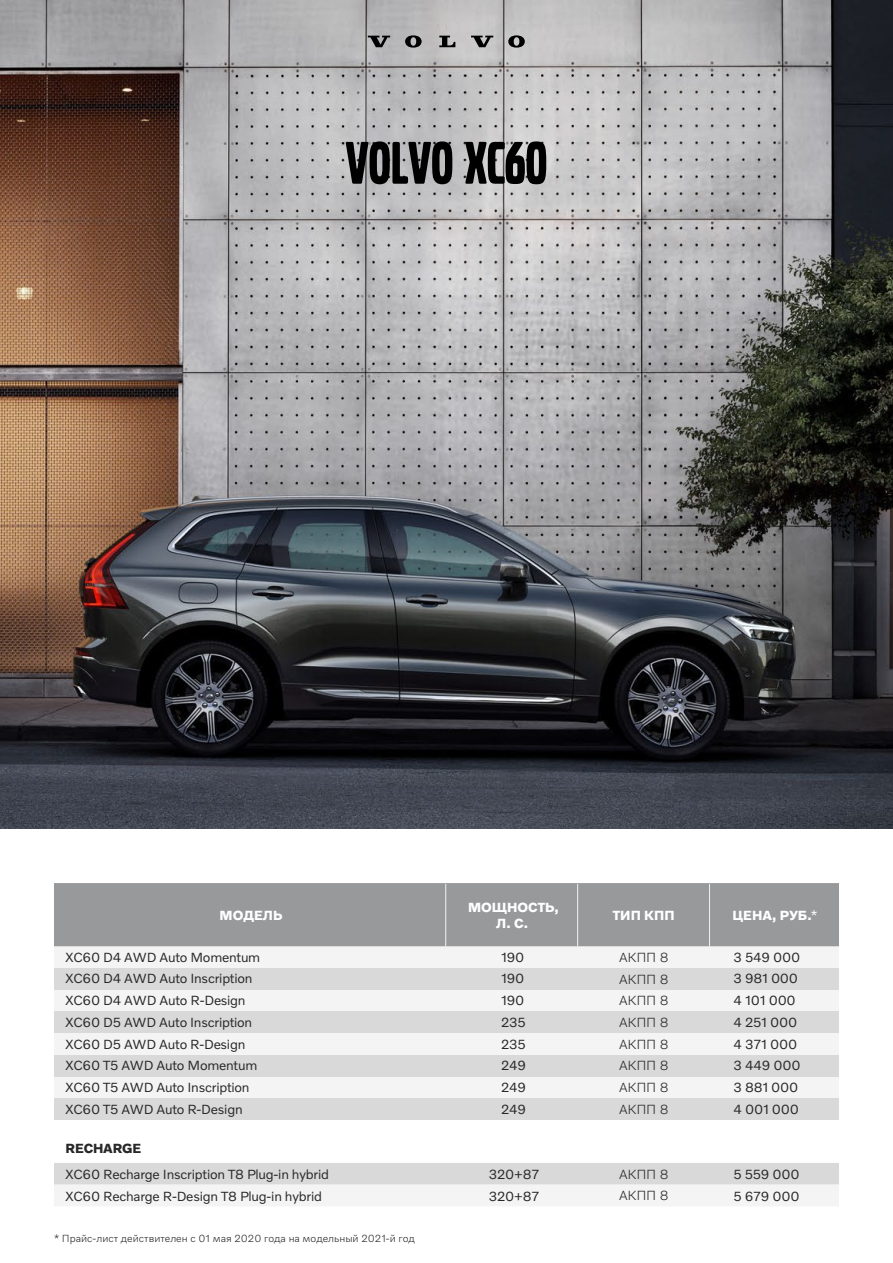
<style>
.page{position:relative;width:893px;height:1263px;background:#fff}
.page>*{position:absolute;margin:0;border:0;box-sizing:border-box;transform-origin:0 0}
.t1{font:62.7px "Volvo Broad Pro";color:#000}
.t2{font:13.5px/21.8px "Volvo Novum";letter-spacing:-.015em;color:#292829}
.t3{font:300 13.5px/21.8px "Volvo Novum";letter-spacing:-.02em;color:#292829}
.t4{font:700 13.5px/16.2px "Volvo Novum";color:#fff;text-align:center}
.t5{font:700 13.5px "Volvo Novum";letter-spacing:-.015em;color:#292829}
.t6{font:300 10.5px "Volvo Novum";color:#292829}
.s1{font-weight:400}
</style>
<div class="page">
<img style="left:0;top:0;width:893px;height:829px">
<svg style="left:54px;top:1163px;width:785px;height:43px"></svg>
<svg style="left:368px;top:36px;width:22px;height:11px"></svg>
<svg style="left:439px;top:36px;width:16px;height:11px"></svg>
<svg style="left:405px;top:35px;width:17px;height:13px"></svg>
<svg style="left:471px;top:36px;width:22px;height:11px"></svg>
<svg style="left:508px;top:35px;width:17px;height:13px"></svg>
<div style="left:710px;top:1076px;width:129px;height:22px;background:#f4f4f4"></div>
<div style="left:578px;top:1076px;width:132px;height:22px;background:#f4f4f4"></div>
<div style="left:446px;top:1076px;width:132px;height:22px;background:#f4f4f4"></div>
<div style="left:54px;top:1076px;width:392px;height:22px;background:#f4f4f4"></div>
<div style="left:710px;top:1033px;width:129px;height:22px;background:#f4f4f4"></div>
<div style="left:578px;top:1033px;width:132px;height:22px;background:#f4f4f4"></div>
<div style="left:446px;top:1033px;width:132px;height:22px;background:#f4f4f4"></div>
<div style="left:54px;top:1033px;width:392px;height:22px;background:#f4f4f4"></div>
<div style="left:710px;top:989px;width:129px;height:22px;background:#f4f4f4"></div>
<div style="left:578px;top:989px;width:132px;height:22px;background:#f4f4f4"></div>
<div style="left:446px;top:989px;width:132px;height:22px;background:#f4f4f4"></div>
<div style="left:54px;top:989px;width:392px;height:22px;background:#f4f4f4"></div>
<div style="left:710px;top:946px;width:129px;height:22px;background:#f4f4f4"></div>
<div style="left:578px;top:946px;width:132px;height:22px;background:#f4f4f4"></div>
<div style="left:446px;top:946px;width:132px;height:22px;background:#f4f4f4"></div>
<div style="left:54px;top:946px;width:392px;height:22px;background:#f4f4f4"></div>
<div style="left:54px;top:884px;width:785px;height:62px;background:#97999b"></div>
<div style="left:710px;top:1098px;width:129px;height:22px;background:#d9d9d9"></div>
<div style="left:578px;top:1098px;width:132px;height:22px;background:#d9d9d9"></div>
<div style="left:446px;top:1098px;width:132px;height:22px;background:#d9d9d9"></div>
<div style="left:54px;top:1098px;width:392px;height:22px;background:#d9d9d9"></div>
<div style="left:710px;top:1055px;width:129px;height:21px;background:#d9d9d9"></div>
<div style="left:578px;top:1055px;width:132px;height:21px;background:#d9d9d9"></div>
<div style="left:446px;top:1055px;width:132px;height:21px;background:#d9d9d9"></div>
<div style="left:54px;top:1055px;width:392px;height:21px;background:#d9d9d9"></div>
<div style="left:710px;top:1011px;width:129px;height:22px;background:#d9d9d9"></div>
<div style="left:578px;top:1011px;width:132px;height:22px;background:#d9d9d9"></div>
<div style="left:446px;top:1011px;width:132px;height:22px;background:#d9d9d9"></div>
<div style="left:54px;top:1011px;width:392px;height:22px;background:#d9d9d9"></div>
<div style="left:710px;top:968px;width:129px;height:21px;background:#d9d9d9"></div>
<div style="left:578px;top:968px;width:132px;height:21px;background:#d9d9d9"></div>
<div style="left:446px;top:968px;width:132px;height:21px;background:#d9d9d9"></div>
<div style="left:54px;top:968px;width:392px;height:21px;background:#d9d9d9"></div>
<hr style="left:446px;top:883px;width:132px;height:1px;background:#97999b">
<hr style="left:578px;top:883px;width:132px;height:1px;background:#97999b">
<hr style="left:577px;top:884px;width:1px;height:62px;background:#f4f4f4">
<hr style="left:54px;top:883px;width:392px;height:1px;background:#97999b">
<hr style="left:445px;top:884px;width:1px;height:62px;background:#f4f4f4">
<hr style="left:710px;top:883px;width:129px;height:1px;background:#97999b">
<hr style="left:709px;top:884px;width:1px;height:62px;background:#f4f4f4">
<h1 class="t1" style="left:346px;top:134px;width:203px">VOLVO XC60</h1>
<p class="t4" style="left:220px;top:906px;width:64px">МОДЕЛЬ</p>
<p class="t4" style="left:468px;top:898px;width:92px">МОЩНОСТЬ,<br>Л. С.</p>
<p class="t4" style="left:613px;top:906px;width:63px">ТИП КПП</p>
<p class="t4" style="left:732px;top:906px;width:86px">ЦЕНА, РУБ.<span class="s1">*</span></p>
<p class="t3" style="left:619px;top:946px;width:51px;text-align:justify">АКПП 8<br>АКПП 8<br>АКПП 8<br>АКПП 8<br>АКПП 8<br>АКПП 8<br>АКПП 8<br>АКПП 8</p>
<p class="t2" style="left:66px;top:946px;width:196px">XC60 D4 AWD Auto Momentum<br>XC60 D4 AWD Auto Inscription<br>XC60 D4 AWD Auto R-Design<br>XC60 D5 AWD Auto Inscription<br>XC60 D5 AWD Auto R-Design<br>XC60 T5 AWD Auto Momentum<br>XC60 T5 AWD Auto Inscription<br>XC60 T5 AWD Auto R-Design</p>
<p class="t2" style="left:501px;top:946px;width:27px">190<br>190<br>190<br>235<br>235<br>249<br>249<br>249</p>
<p class="t2" style="left:733px;top:946px;width:69px">3 549 000<br>3 981 000<br>4 101 000<br>4 251 000<br>4 371 000<br>3 449 000<br>3 881 000<br>4 001 000</p>
<p class="t5" style="left:66px;top:1140px;width:77px">RECHARGE</p>
<p class="t2" style="left:66px;top:1184px;width:258px">XC60 Recharge R-Design T8 Plug-in hybrid</p>
<p class="t2" style="left:66px;top:1163px;width:265px">XC60 Recharge Inscription T8 Plug-in hybrid</p>
<p class="t6" style="left:54px;top:1231px;width:362px">* Прайс-лист действителен с 01 мая 2020 года на модельный 2021-й год</p>
<p class="t3" style="left:619px;top:1163px;width:51px">АКПП 8<br>АКПП 8</p>
<p class="t2" style="left:489px;top:1163px;width:52px">320+87<br>320+87</p>
<p class="t2" style="left:733px;top:1163px;width:68px">5 559 000<br>5 679 000</p>
</div>
